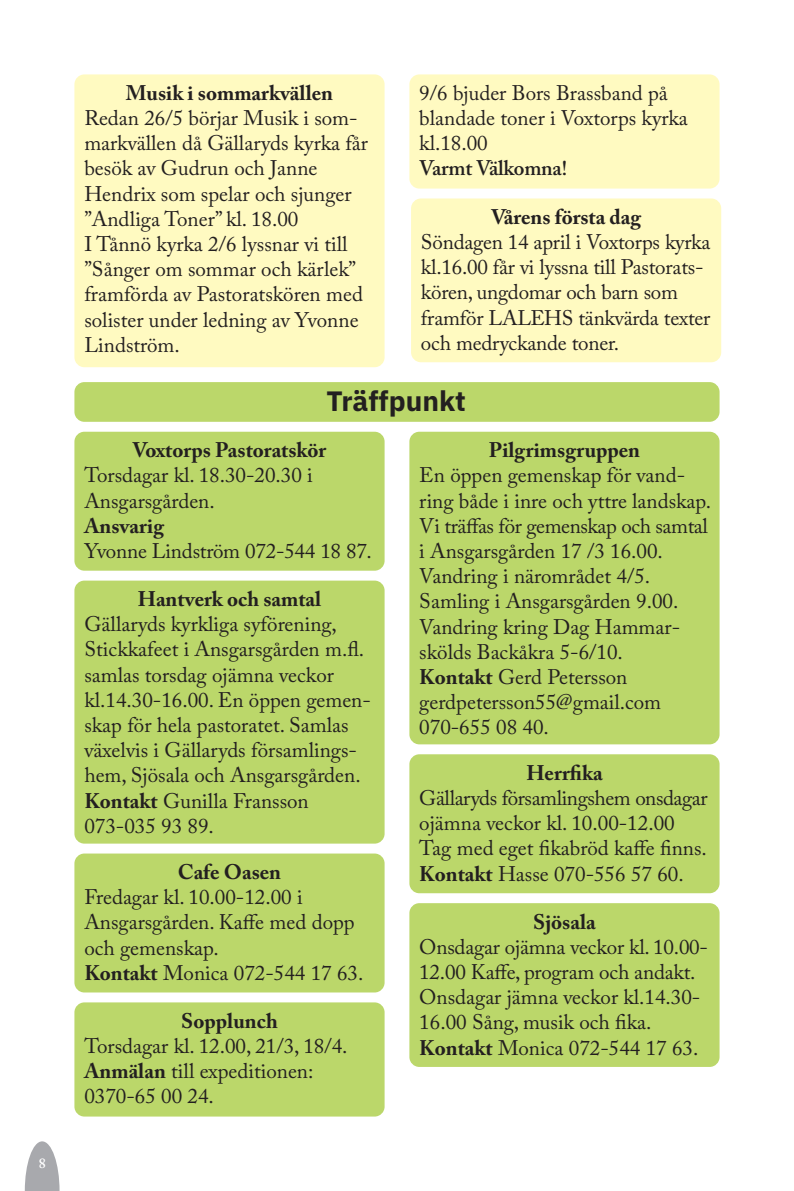
<style>
.page{position:relative;width:794px;height:1191px;background:#fff}
.page>*{position:absolute;margin:0;border:0;box-sizing:border-box;transform-origin:0 0}
.t1{font:700 28px "IBM Plex Sans";color:#231f20}
.t2{font:21px/25.2px "Adobe Caslon Pro";color:#231f20}
.t3{font:700 21px "Adobe Caslon Pro";color:#231f20}
.t4{font:600 21px "Adobe Caslon Pro";letter-spacing:-.01em;color:#231f20}
.t5{font:600 14px "Adobe Caslon Pro";color:#fff}
.s1{font-weight:700}
</style>
<div class="page">
<svg style="left:25px;top:1141px;width:35px;height:50px"></svg>
<div style="left:74px;top:382px;width:645px;height:40px;background:#bbd76a;border-radius:10px"></div>
<div style="left:409px;top:903px;width:310px;height:164px;background:#bbd76a;border-radius:10px"></div>
<div style="left:74px;top:853px;width:310px;height:139px;background:#bbd76a;border-radius:10px"></div>
<div style="left:74px;top:432px;width:310px;height:138px;background:#bbd76a;border-radius:10px"></div>
<div style="left:409px;top:432px;width:310px;height:312px;background:#bbd76a;border-radius:10px"></div>
<div style="left:74px;top:580px;width:310px;height:263px;background:#bbd76a;border-radius:10px"></div>
<div style="left:74px;top:1002px;width:310px;height:114px;background:#bbd76a;border-radius:10px"></div>
<div style="left:409px;top:754px;width:310px;height:139px;background:#bbd76a;border-radius:10px"></div>
<div style="left:411px;top:198px;width:310px;height:164px;background:#fffac1;border-radius:10px"></div>
<div style="left:74px;top:74px;width:310px;height:293px;background:#fffac1;border-radius:10px"></div>
<div style="left:409px;top:74px;width:310px;height:115px;background:#fffac1;border-radius:10px"></div>
<p class="t5" style="left:39px;top:1155px;width:8px">8</p>
<p class="t3" style="left:126px;top:80px;width:209px">Musik i sommarkvällen</p>
<p class="t2" style="left:84px;top:105px;width:285px">Redan 26/5 börjar Musik i som&shy;markvällen då Gällaryds kyrka får besök av Gudrun och Janne<br>Hendrix som spelar och sjunger ”Andliga Toner” kl. 18.00</p>
<p class="t2" style="left:84px;top:231px;width:280px">I Tånnö kyrka 2/6 lyssnar vi till ”Sånger om sommar och kärlek” framförda av Pastoratskören med solister under ledning av Yvonne<br>Lindström.</p>
<p class="t2" style="left:419px;top:80px;width:270px">9/6 bjuder Bors Brassband på blandade toner i Voxtorps kyrka kl.18.00</p>
<p class="t4" style="left:419px;top:156px;width:149px">Varmt Välkomna!</p>
<p class="t3" style="left:491px;top:204px;width:151px">Vårens första dag</p>
<p class="t2" style="left:421px;top:229px;width:291px">Söndagen 14 april i Voxtorps kyrka kl.16.00 får vi lyssna till Pastorats&shy;kören, ungdomar och barn som framför LALEHS tänkvärda texter och medryckande toner.</p>
<p class="t1" style="left:326px;top:379px;width:141px">Träffpunkt</p>
<p class="t3" style="left:133px;top:437px;width:195px">Voxtorps Pastoratskör</p>
<p class="t2" style="left:84px;top:462px;width:230px">Torsdagar kl. 18.30-20.30 i</p>
<p class="t2" style="left:84px;top:487px;width:132px">Ansgarsgården.</p>
<p class="t3" style="left:84px;top:513px;width:81px">Ansvarig</p>
<p class="t2" style="left:84px;top:538px;width:289px">Yvonne Lindström 072-544 18 87.</p>
<p class="t3" style="left:138px;top:586px;width:185px">Hantverk och samtal</p>
<p class="t2" style="left:84px;top:611px;width:288px">Gällaryds kyrkliga syförening, Stickkafeet i Ansgarsgården m.fl. samlas torsdag ojämna veckor kl.14.30-16.00. En öppen gemen&shy;skap för hela pastoratet. Samlas växelvis i Gällaryds församlings&shy;hem, Sjösala och Ansgarsgården.</p>
<p class="t2" style="left:84px;top:788px;width:226px"><span class="s1">Kontakt</span> Gunilla Fransson</p>
<p class="t2" style="left:84px;top:813px;width:131px">073-035 93 89.</p>
<p class="t3" style="left:178px;top:859px;width:105px">Cafe Oasen</p>
<p class="t2" style="left:84px;top:884px;width:220px">Fredagar kl. 10.00-12.00 i</p>
<p class="t2" style="left:84px;top:909px;width:272px">Ansgarsgården. Kaffe med dopp och gemenskap.</p>
<p class="t2" style="left:84px;top:960px;width:281px"><span class="s1">Kontakt</span> Monica 072-544 17 63.</p>
<p class="t3" style="left:181px;top:1008px;width:98px">Sopplunch</p>
<p class="t2" style="left:84px;top:1033px;width:265px">Torsdagar kl. 12.00, 21/3, 18/4.</p>
<p class="t2" style="left:84px;top:1058px;width:231px"><span class="s1">Anmälan</span> till expeditionen:</p>
<p class="t2" style="left:84px;top:1083px;width:131px">0370-65 00 24.</p>
<p class="t3" style="left:489px;top:437px;width:153px">Pilgrimsgruppen</p>
<p class="t2" style="left:419px;top:462px;width:293px">En öppen gemenskap för vand&shy;ring både i inre och yttre landskap.<br>Vi träffas för gemenskap och samtal i Ansgarsgården 17 /3 16.00.</p>
<p class="t2" style="left:419px;top:563px;width:232px">Vandring i närområdet 4/5.</p>
<p class="t2" style="left:419px;top:588px;width:260px">Samling i Ansgarsgården 9.00.</p>
<p class="t2" style="left:419px;top:613px;width:262px">Vandring kring Dag Hammar&shy;skölds Backåkra 5-6/10.</p>
<p class="t2" style="left:419px;top:664px;width:210px"><span class="s1">Kontakt</span> Gerd Petersson</p>
<p class="t2" style="left:419px;top:689px;width:243px">gerdpetersson55@gmail.com</p>
<p class="t2" style="left:419px;top:714px;width:131px">070-655 08 40.</p>
<p class="t3" style="left:526px;top:760px;width:78px">Herrfika</p>
<p class="t2" style="left:419px;top:785px;width:290px">Gällaryds församlingshem onsdagar ojämna veckor kl. 10.00-12.00<br>Tag med eget fikabröd kaffe finns.</p>
<p class="t2" style="left:419px;top:860px;width:266px"><span class="s1">Kontakt</span> Hasse 070-556 57 60.</p>
<p class="t3" style="left:533px;top:909px;width:64px">Sjösala</p>
<p class="t2" style="left:419px;top:934px;width:290px">Onsdagar ojämna veckor kl. 10.00-<br>12.00 Kaffe, program och andakt.</p>
<p class="t2" style="left:419px;top:984px;width:283px">Onsdagar jämna veckor kl.14.30-<br>16.00 Sång, musik och fika.</p>
<p class="t2" style="left:419px;top:1034px;width:281px"><span class="s1">Kontakt</span> Monica 072-544 17 63.</p>
</div>
